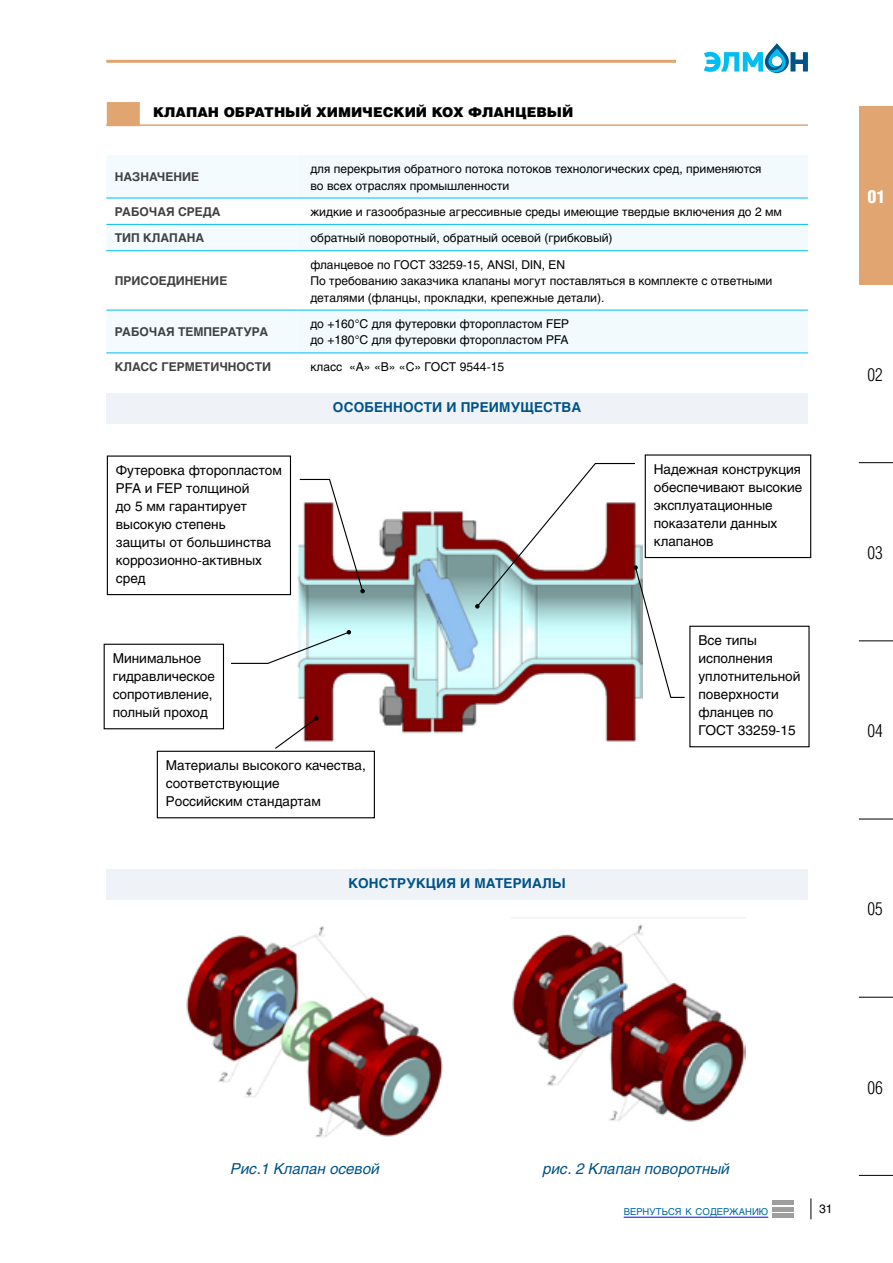
<style>
.page{position:relative;width:893px;height:1263px;background:#fff}
.page>*{position:absolute;margin:0;border:0;box-sizing:border-box;transform-origin:0 0}
.t1{font:18px "Helios Cond Light C";color:#000}
.t2{font:18px "Helios Cond Black C";color:#fff}
.t3{font:italic 15px "Helios C";color:#005387}
.t4{font:13.5px/18px "Helios C";color:#000}
.t5{font:700 13.5px "Helios C";letter-spacing:.01em;color:#005387}
.t6{font:13.5px "Helios Black C";color:#000}
.t7{font:12px/16.5px "Helios C";color:#000}
.t8{font:700 12px "Helios C";color:#414042}
.t9{font:9.45px "Helios C";color:#0069a5}
</style>
<div class="page">
<svg style="left:811px;top:1198px;width:1px;height:21px"></svg>
<svg style="left:704px;top:43px;width:104px;height:30px"></svg>
<div style="left:859px;top:106px;width:34px;height:178px;background:#e1a571"></div>
<hr style="left:859px;top:1175px;width:34px;height:1px;background:#000">
<hr style="left:859px;top:462px;width:34px;height:1px;background:#000">
<hr style="left:859px;top:641px;width:34px;height:1px;background:#000">
<hr style="left:859px;top:819px;width:34px;height:1px;background:#000">
<hr style="left:859px;top:997px;width:34px;height:1px;background:#000">
<hr style="left:106px;top:60px;width:570px;height:3px;background:#e1a571">
<hr style="left:624px;top:1217px;width:144px;height:1px;background:#00f">
<div style="left:772px;top:1213px;width:21px;height:5px;background:#9e9e9e"></div>
<hr style="left:772px;top:1207px;width:21px;height:4px;background:#9e9e9e">
<div style="left:772px;top:1200px;width:21px;height:5px;background:#9e9e9e"></div>
<img style="left:298px;top:511px;width:344px;height:231px">
<div style="left:107px;top:102px;width:33px;height:24px;background:#e1a571"></div>
<hr style="left:106px;top:124px;width:702px;height:2px;background:#e1a571">
<div style="left:106px;top:393px;width:702px;height:31px;background:#eff3f8"></div>
<div style="left:106px;top:869px;width:702px;height:31px;background:#eff3f8"></div>
<svg style="left:106px;top:156px;width:192px;height:197px"></svg>
<svg style="left:298px;top:155px;width:510px;height:198px;fill:#f2fafe"></svg>
<hr style="left:106px;top:198px;width:192px;height:1px;background:#00bdf2">
<hr style="left:298px;top:198px;width:510px;height:1px;background:#00bdf2">
<hr style="left:106px;top:224px;width:192px;height:1px;background:#00bdf2">
<hr style="left:298px;top:224px;width:510px;height:1px;background:#00bdf2">
<hr style="left:106px;top:250px;width:192px;height:1px;background:#00bdf2">
<hr style="left:298px;top:250px;width:510px;height:1px;background:#00bdf2">
<hr style="left:106px;top:310px;width:192px;height:1px;background:#00bdf2">
<hr style="left:298px;top:310px;width:510px;height:1px;background:#00bdf2">
<hr style="left:106px;top:353px;width:192px;height:1px;background:#00bdf2">
<hr style="left:298px;top:353px;width:510px;height:1px;background:#00bdf2">
<img style="left:186px;top:926px;width:257px;height:212px">
<img style="left:511px;top:917px;width:234px;height:205px">
<div style="left:107px;top:455px;width:184px;height:140px;border:1px solid #000"></div>
<div style="left:104px;top:644px;width:120px;height:85px;border:1px solid #000"></div>
<div style="left:157px;top:751px;width:218px;height:67px;border:1px solid #000"></div>
<div style="left:689px;top:626px;width:121px;height:121px;border:1px solid #000"></div>
<div style="left:645px;top:454px;width:166px;height:104px;border:1px solid #000"></div>
<svg style="left:299px;top:478px;width:66px;height:115px"></svg>
<svg style="left:231px;top:630px;width:120px;height:34px"></svg>
<svg style="left:275px;top:716px;width:44px;height:33px"></svg>
<svg style="left:475px;top:462px;width:211px;height:236px"></svg>
<p class="t6" style="left:153px;top:104px;width:422px">КЛАПАН ОБРАТНЫЙ ХИМИЧЕСКИЙ КОХ ФЛАНЦЕВЫЙ</p>
<p class="t8" style="left:115px;top:170px;width:86px">НАЗНАЧЕНИЕ</p>
<p class="t7" style="left:310px;top:160px;width:453px">для перекрытия обратного потока потоков технологических сред, применяются во всех отраслях промышленности</p>
<p class="t8" style="left:115px;top:205px;width:107px">РАБОЧАЯ СРЕДА</p>
<p class="t7" style="left:310px;top:203px;width:473px">жидкие и газообразные агрессивные среды имеющие твердые включения до 2 мм</p>
<p class="t8" style="left:115px;top:231px;width:91px">ТИП КЛАПАНА</p>
<p class="t7" style="left:310px;top:230px;width:304px">обратный поворотный, обратный осевой (грибковый)</p>
<p class="t8" style="left:115px;top:274px;width:114px">ПРИСОЕДИНЕНИЕ</p>
<p class="t7" style="left:310px;top:256px;width:464px">фланцевое по ГОСТ 33259-15, ANSI, DIN, EN<br>По требованию заказчика клапаны могут поставляться в комплекте с ответными деталями (фланцы, прокладки, крепежные детали).</p>
<p class="t8" style="left:115px;top:325px;width:155px">РАБОЧАЯ ТЕМПЕРАТУРА</p>
<p class="t7" style="left:310px;top:315px;width:260px">до +160°С для футеровки фторопластом FEP до +180°С для футеровки фторопластом PFA</p>
<p class="t8" style="left:115px;top:359px;width:158px">КЛАСС ГЕРМЕТИЧНОСТИ</p>
<p class="t7" style="left:310px;top:358px;width:195px">класс «А» «В» «С» ГОСТ 9544-15</p>
<p class="t5" style="left:333px;top:400px;width:250px">ОСОБЕННОСТИ И ПРЕИМУЩЕСТВА</p>
<p class="t4" style="left:116px;top:461px;width:168px">Футеровка фторопластом<br>PFA и FEP толщиной<br>до 5 мм гарантирует высокую степень<br>защиты от большинства коррозионно-активных сред</p>
<p class="t4" style="left:113px;top:649px;width:104px">Минимальное гидравлическое сопротивление, полный проход</p>
<p class="t4" style="left:166px;top:756px;width:202px">Материалы высокого качества, соответствующие<br>Российским стандартам</p>
<p class="t5" style="left:349px;top:876px;width:219px">КОНСТРУКЦИЯ И МАТЕРИАЛЫ</p>
<p class="t4" style="left:654px;top:460px;width:150px">Надежная конструкция обеспечивают высокие эксплуатационные показатели данных клапанов</p>
<p class="t4" style="left:698px;top:631px;width:104px">Все типы исполнения уплотнительной поверхности фланцев по<br>ГОСТ 33259-15</p>
<h1 class="t2" style="left:867px;top:186px;width:20px">01</h1>
<h1 class="t1" style="left:867px;top:364px;width:17px">02</h1>
<h1 class="t1" style="left:867px;top:543px;width:17px">03</h1>
<h1 class="t1" style="left:867px;top:721px;width:17px">04</h1>
<h1 class="t1" style="left:867px;top:899px;width:17px">05</h1>
<p class="t3" style="left:231px;top:1160px;width:150px">Рис.1 Клапан осевой</p>
<p class="t3" style="left:543px;top:1160px;width:188px">рис. 2 Клапан поворотный</p>
<p class="t9" style="left:624px;top:1206px;width:146px">вернуться к содержанию</p>
<h1 class="t1" style="left:867px;top:1077px;width:17px">06</h1>
<p class="t7" style="left:819px;top:1200px;width:15px">31</p>
</div>
